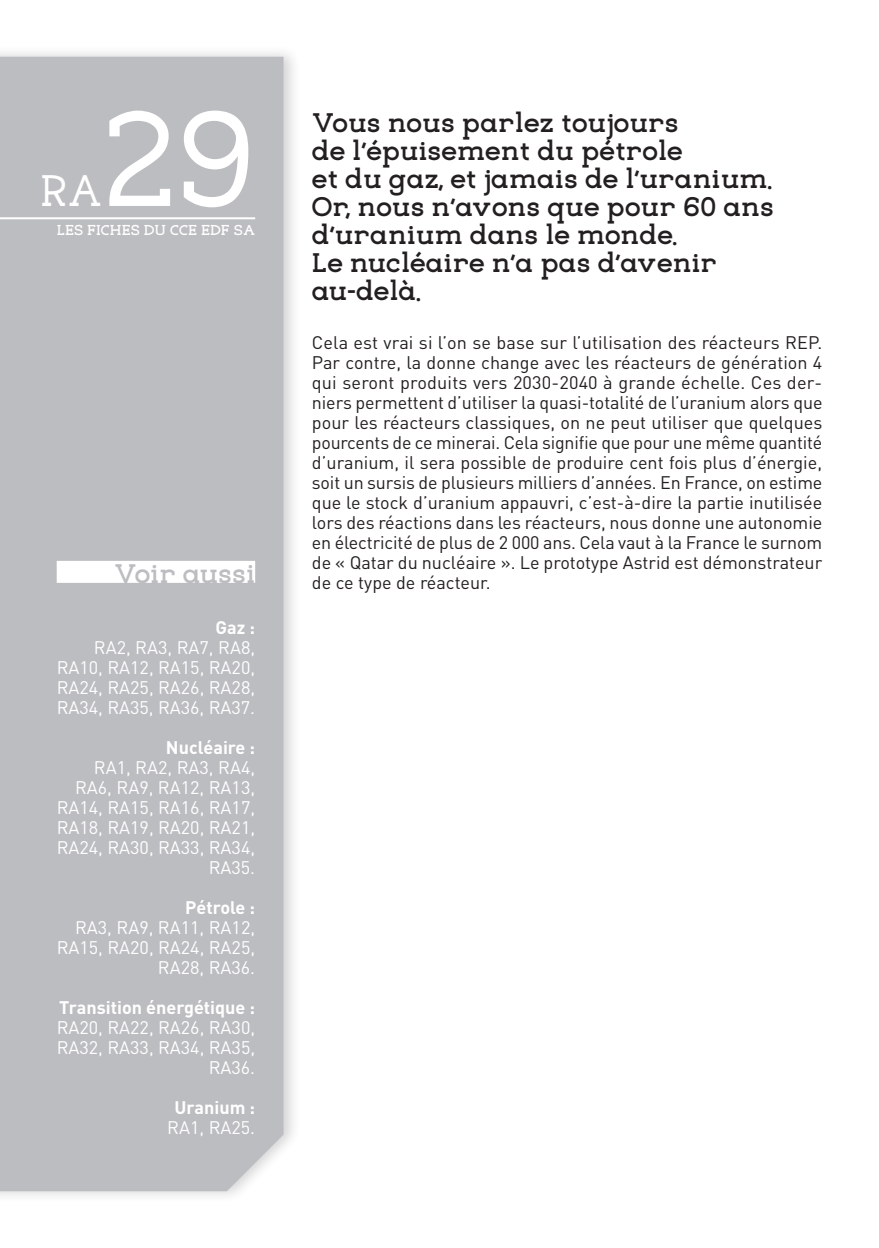
<style>
.page{position:relative;width:879px;height:1248px;background:#fff}
.page>*{position:absolute;margin:0;border:0;box-sizing:border-box;transform-origin:0 0}
.t1{font:140px "Eligible";color:#fff}
.t2{font:46px "Eligible";color:#fff}
.t3{font:700 28px/28px "Eligible";color:#231f20}
.t4{font:700 28px "Eligible";color:#bcbdc0}
.t5{font:18px/20px "DIN";color:#231f20;text-align:justify}
.t6{font:18px/20px "DIN";color:#fff;text-align:right}
.t7{font:700 18px "DIN";color:#fff}
.t8{font:700 15px "Eligible";color:#fff}
</style>
<div class="page">
<div style="left:0;top:45px;width:302px;height:1157px;background:#231f20;opacity:.2"></div>
<div style="left:0;top:57px;width:283px;height:1134px;background:#bcbdc0"></div>
<hr style="left:0;top:217px;width:255px;height:2px;background:#fff">
<div style="left:57px;top:561px;width:198px;height:22px;background:#fff"></div>
<h1 class="t1" style="left:103px;top:33px;width:154px">29</h1>
<h3 class="t3" style="left:312px;top:107px;width:464px">Vous nous parlez toujours<br>de l’épuisement du pétrole<br>et du gaz, et jamais de l’uranium.<br>Or, nous n’avons que pour 60 ans d’uranium dans le monde.<br>Le nucléaire n’a pas d’avenir au-delà.</h3>
<p class="t5" style="left:312px;top:332px;width:512px">Cela est vrai si l’on se base sur l’utilisation des réacteurs REP.<br>Par contre, la donne change avec les réacteurs de génération 4 qui seront produits vers 2030-2040 à grande échelle. Ces der&shy;niers permettent d’utiliser la quasi-totalité de l’uranium alors que pour les réacteurs classiques, on ne peut utiliser que quelques pourcents de ce minerai. Cela signifie que pour une même quantité d’uranium, il sera possible de produire cent fois plus d’énergie, soit un sursis de plusieurs milliers d’années. En France, on estime que le stock d’uranium appauvri, c’est-à-dire la partie inutilisée lors des réactions dans les réacteurs, nous donne une autonomie en électricité de plus de 2 000 ans. Cela vaut à la France le surnom de « Qatar du nucléaire ». Le prototype Astrid est démonstrateur</p>
<h2 class="t2" style="left:40px;top:149px;width:64px">RA</h2>
<p class="t8" style="left:57px;top:216px;width:200px">LES FICHES DU CCE EDF SA</p>
<h3 class="t4" style="left:114px;top:548px;width:143px">Voir aussi</h3>
<p class="t5" style="left:312px;top:572px;width:180px">de ce type de réacteur.</p>
<p class="t7" style="left:216px;top:616px;width:41px">Gaz :</p>
<p class="t6" style="left:57px;top:637px;width:200px;text-align:justify;text-indent:37px">RA2, RA3, RA7, RA8, RA10, RA12, RA15, RA20, RA24, RA25, RA26, RA28, RA34, RA35, RA36, RA37.</p>
<p class="t7" style="left:166px;top:736px;width:91px">Nucléaire :</p>
<p class="t6" style="left:57px;top:757px;width:200px">RA1, RA2, RA3, RA4,<br>RA6, RA9, RA12, RA13,<br>RA14, RA15, RA16, RA17,<br>RA18, RA19, RA20, RA21,<br>RA24, RA30, RA33, RA34,<br>RA35.</p>
<p class="t7" style="left:185px;top:896px;width:71px">Pétrole :</p>
<p class="t6" style="left:57px;top:917px;width:200px">RA3, RA9, RA11, RA12,<br>RA15, RA20, RA24, RA25,<br>RA28, RA36.</p>
<p class="t7" style="left:59px;top:996px;width:197px">Transition énergétique :</p>
<p class="t6" style="left:57px;top:1017px;width:200px">RA20, RA22, RA26, RA30,<br>RA32, RA33, RA34, RA35,<br>RA36.</p>
<p class="t7" style="left:174px;top:1096px;width:82px">Uranium :</p>
<p class="t6" style="left:167px;top:1117px;width:89px">RA1, RA25.</p>
</div>
